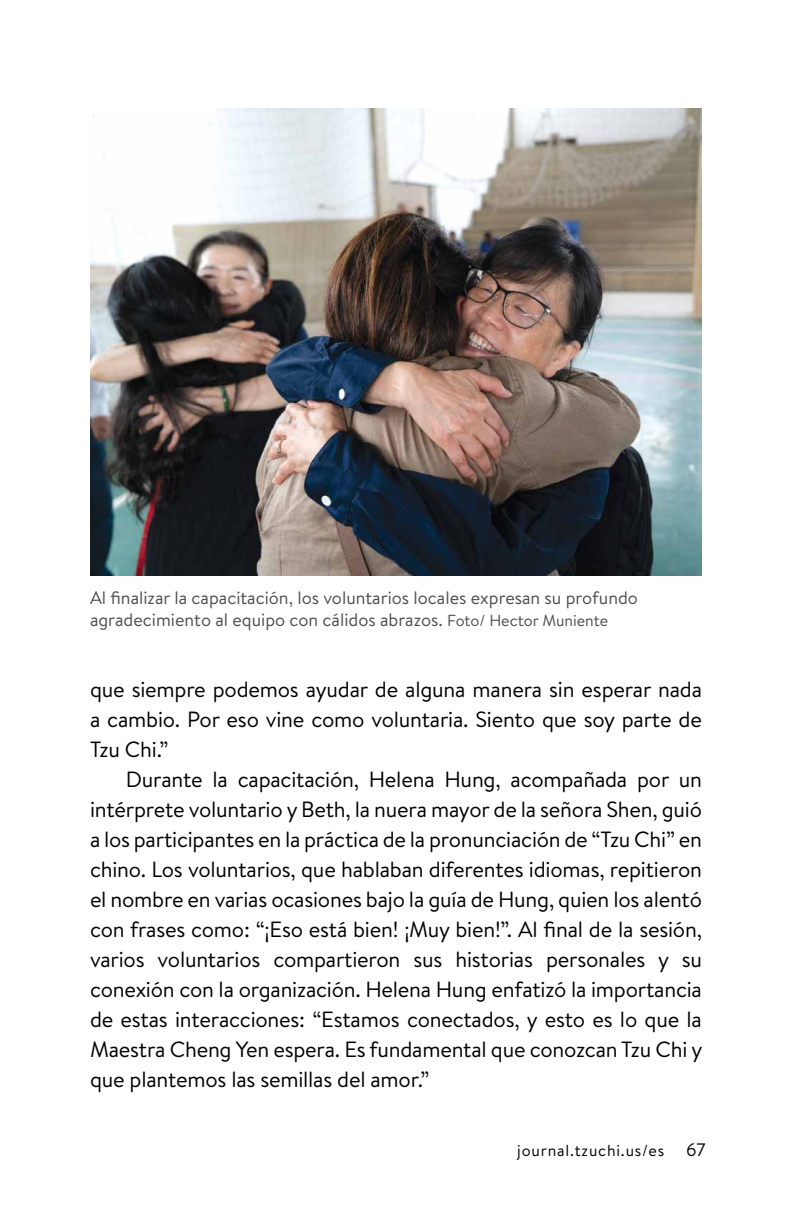
<style>
.page{position:relative;width:792px;height:1224px;background:#fff}
.page>*{position:absolute;margin:0;border:0;box-sizing:border-box;transform-origin:0 0}
.t1{font:22px/30px "Brandon Text";letter-spacing:-.01em;color:#000;text-align:justify}
.t2{font:18px/22px "Brandon Text";color:#4d4d4f}
.t3{font:16px "Brandon Text";letter-spacing:.05em;color:#000}
.s1{font-size:16px}
.s2{font-size:18px}
</style>
<div class="page">
<img style="left:90px;top:109px;width:612px;height:467px">
<p class="t2" style="left:90px;top:587px;width:549px">Al finalizar la capacitación, los voluntarios locales expresan su profundo agradecimiento al equipo con cálidos abrazos. <span class="s1">Foto/ Hector Muniente</span></p>
<p class="t1" style="left:90px;top:673px;width:614px">que siempre podemos ayudar de alguna manera sin esperar nada a cambio. Por eso vine como voluntaria. Siento que soy parte de Tzu Chi.”</p>
<p class="t1" style="left:90px;top:763px;width:614px;text-indent:36px">Durante la capacitación, Helena Hung, acompañada por un intérprete voluntario y Beth, la nuera mayor de la señora Shen, guió a los participantes en la práctica de la pronunciación de “Tzu Chi” en chino. Los voluntarios, que hablaban diferentes idiomas, repitieron el nombre en varias ocasiones bajo la guía de Hung, quien los alentó con frases como: “¡Eso está bien! ¡Muy bien!”. Al final de la sesión, varios voluntarios compartieron sus historias personales y su conexión con la organización. Helena Hung enfatizó la importancia de estas interacciones: “Estamos conectados, y esto es lo que la Maestra Cheng Yen espera. Es fundamental que conozcan Tzu Chi y que plantemos las semillas del amor.”</p>
<p class="t3" style="left:517px;top:1140px;width:190px">journal.tzuchi.us/es <span class="s2">67</span></p>
</div>
